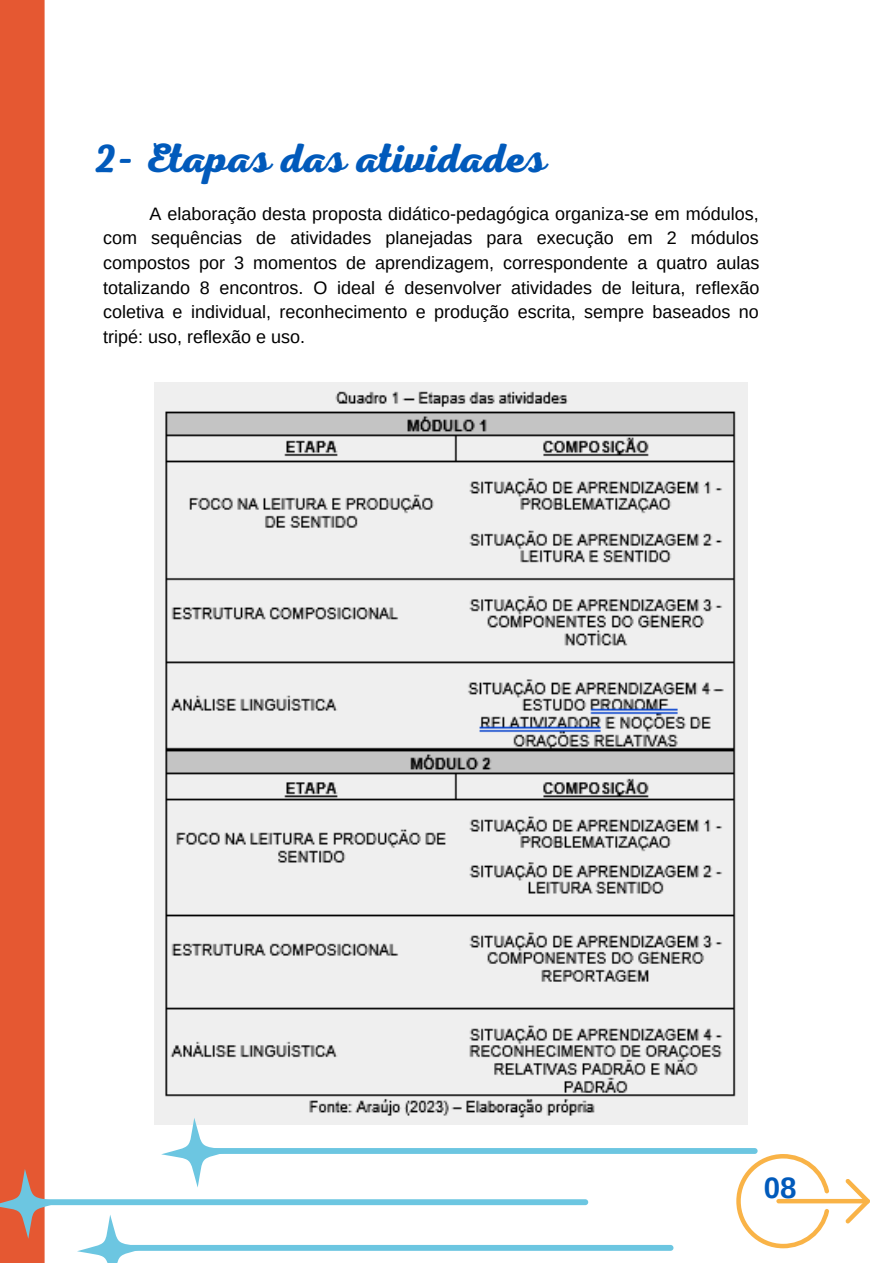
<style>
.page{position:relative;width:893px;height:1264px;background:#fff}
.page>*{position:absolute;margin:0;border:0;box-sizing:border-box;transform-origin:0 0}
.t1{font:700 41.4px "Nexa Script";color:#015abb}
.t2{font:700 29.55px "Arimo";color:#015abb}
.t3{font:18px/24.6px "Arimo";color:#000;text-align:justify}
</style>
<div class="page">
<img style="left:154px;top:383px;width:593px;height:740px">
<svg style="left:845px;top:1179px;width:25px;height:44px"></svg>
<div style="left:776px;top:1198px;width:93px;height:5px;background:#f9b347;border-radius:2px"></div>
<svg style="left:736px;top:1153px;width:93px;height:95px"></svg>
<div style="left:0;top:0;width:45px;height:1262px;background:#e55832"></div>
<div style="left:28px;top:1199px;width:560px;height:6px;background:#6cc6e1;border-radius:3px"></div>
<svg style="left:0;top:1168px;width:61px;height:70px"></svg>
<div style="left:113px;top:1244px;width:560px;height:6px;background:#6cc6e1;border-radius:3px"></div>
<svg style="left:77px;top:1215px;width:70px;height:47px"></svg>
<div style="left:197px;top:1147px;width:560px;height:6px;background:#6cc6e1;border-radius:3px"></div>
<svg style="left:161px;top:1117px;width:70px;height:70px"></svg>
<p class="t1" style="left:95px;top:135px;width:453px">2- Etapas das atividades</p>
<p class="t3" style="left:103px;top:201px;width:657px;text-indent:46px">A elaboração desta proposta didático-pedagógica organiza-se em módulos, com sequências de atividades planejadas para execução em 2 módulos compostos por 3 momentos de aprendizagem, correspondente a quatro aulas totalizando 8 encontros. O ideal é desenvolver atividades de leitura, reflexão coletiva e individual, reconhecimento e produção escrita, sempre baseados no tripé: uso, reflexão e uso.</p>
<p class="t2" style="left:763px;top:1171px;width:34px">08</p>
</div>
